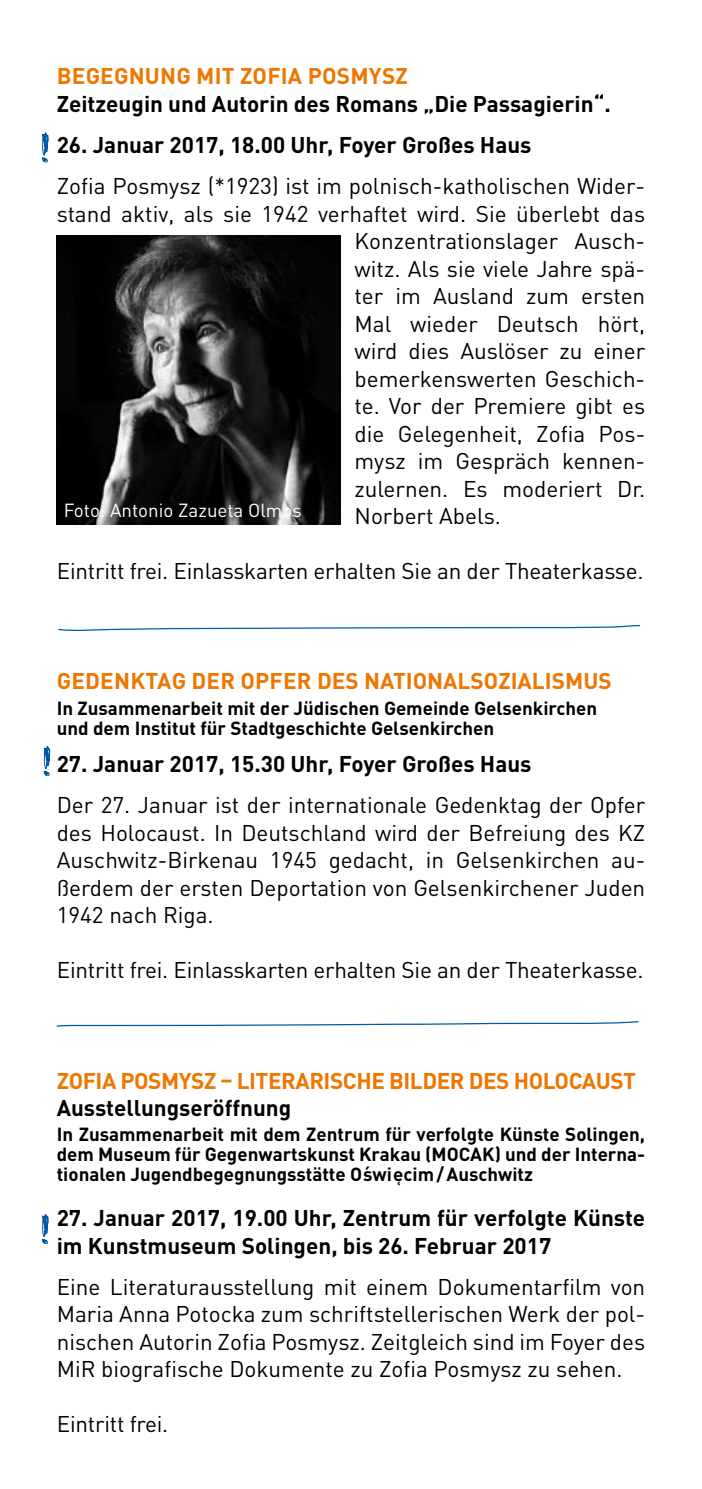
<style>
.page{position:relative;width:702px;height:1489px;background:#fff}
.page>*{position:absolute;margin:0;border:0;box-sizing:border-box;transform-origin:0 0}
.t1{font:22.5px/27.5px "DINOT";color:#000;text-align:justify}
.t2{font:700 22.5px/27.5px "DINOT";color:#000}
.t3{font:700 22.5px "DINOT";letter-spacing:-.02em;color:#ee7601}
.t4{font:700 22.5px "DINOT";letter-spacing:.01em;color:#ee7601}
.t5{font:700 18.75px/20px "DINOT";color:#000}
.t6{font:18.75px "DINOT";color:#fff}
</style>
<div class="page">
<img style="left:57px;top:236px;width:283px;height:288px">
<svg style="left:56px;top:1021px;width:583px;height:6px"></svg>
<svg style="left:58px;top:625px;width:583px;height:5px"></svg>
<svg style="left:41px;top:132px;width:8px;height:31px"></svg>
<svg style="left:43px;top:746px;width:8px;height:30px"></svg>
<svg style="left:41px;top:1214px;width:8px;height:30px"></svg>
<p class="t4" style="left:57px;top:61px;width:209px">begegnung mit ZOFIA</p>
<p class="t3" style="left:308px;top:61px;width:30px">POSM</p>
<p class="t3" style="left:369px;top:61px;width:40px">YSZ</p>
<p class="t2" style="left:57px;top:89px;width:555px">Zeitzeugin und Autorin des Romans „Die Passagierin“.</p>
<p class="t2" style="left:57px;top:130px;width:476px">26. Januar 2017, 18.00 Uhr, Foyer Großes Haus</p>
<p class="t1" style="left:57px;top:171px;width:590px">Zofia Posmysz (*1923) ist im polnisch-katholischen Wider-</p>
<p class="t1" style="left:57px;top:199px;width:590px">stand aktiv, als sie 1942 verhaftet wird. Sie überlebt das</p>
<p class="t1" style="left:354px;top:226px;width:292px">Konzentrationslager Ausch-</p>
<p class="t1" style="left:354px;top:254px;width:292px">witz. Als sie viele Jahre spä-</p>
<p class="t1" style="left:354px;top:281px;width:292px">ter im Ausland zum ersten</p>
<p class="t1" style="left:354px;top:309px;width:292px">Mal wieder Deutsch hört,</p>
<p class="t1" style="left:354px;top:336px;width:292px">wird dies Auslöser zu einer</p>
<p class="t1" style="left:354px;top:364px;width:292px">bemerkenswerten Geschich-</p>
<p class="t1" style="left:354px;top:391px;width:292px">te. Vor der Premiere gibt es</p>
<p class="t1" style="left:354px;top:419px;width:292px">die Gelegenheit, Zofia Pos-</p>
<p class="t1" style="left:354px;top:446px;width:292px">mysz im Gespräch kennen-</p>
<p class="t1" style="left:354px;top:474px;width:292px">zulernen. Es moderiert Dr.</p>
<p class="t1" style="left:354px;top:501px;width:148px">Norbert Abels.</p>
<p class="t1" style="left:57px;top:556px;width:588px">Eintritt frei. Einlasskarten erhalten Sie an der Theaterkasse.</p>
<p class="t6" style="left:64px;top:497px;width:239px">Foto: Antonio Zazueta Olmos</p>
<p class="t4" style="left:57px;top:666px;width:150px">gedenktag DER</p>
<p class="t3" style="left:240px;top:666px;width:44px">OPFER</p>
<p class="t3" style="left:317px;top:666px;width:14px">DES</p>
<p class="t3" style="left:364px;top:666px;width:15px">NATIONALSO</p>
<p class="t3" style="left:498px;top:666px;width:26px">ZIALISMUS</p>
<p class="t5" style="left:57px;top:697px;width:542px">I n Zusammenarbeit mit der Jüdischen Gemeinde Gelsenkirchen und dem I nstitut für Stadtgeschichte Gelsenkirchen</p>
<p class="t2" style="left:57px;top:749px;width:476px">27. Januar 2017, 15.30 Uhr, Foyer Großes Haus</p>
<p class="t1" style="left:57px;top:790px;width:590px">Der 27. Januar ist der internationale Gedenktag der Opfer des Holocaust. In Deutschland wird der Befreiung des KZ Auschwitz-Birkenau 1945 gedacht, in Gelsenkirchen au&shy;ßerdem der ersten Deportation von Gelsenkirchener Juden 1942 nach Riga.</p>
<p class="t1" style="left:57px;top:955px;width:588px">Eintritt frei. Einlasskarten erhalten Sie an der Theaterkasse.</p>
<p class="t3" style="left:57px;top:1064px;width:25px">ZOFIA</p>
<p class="t3" style="left:120px;top:1064px;width:29px">POSM</p>
<p class="t3" style="left:179px;top:1064px;width:459px">YSZ – literarische bilder des holocaust</p>
<p class="t2" style="left:57px;top:1093px;width:236px">Ausstellungseröffnung</p>
<p class="t5" style="left:57px;top:1123px;width:590px">I n Zusammenarbeit mit dem Zentrum für verfolgte Künste Solingen, dem M useum für Gegenwartskunst Krakau (MOCAK</p>
<p class="t5" style="left:57px;top:1143px;width:590px;text-indent:438px">) und der I nterna&shy;tionalen Jugendbegegnungsstätte O´swi˛ecim/ Auschwitz</p>
<p class="t2" style="left:57px;top:1203px;width:590px">27. Januar 2017, 19.00 Uhr, Zentrum für verfolgte Künste im Kunstmuseum Solingen, bis 26. Februar 2017</p>
<p class="t1" style="left:57px;top:1271px;width:590px">Eine Literaturausstellung mit einem Dokumentarfilm von Maria Anna Potocka zum schriftstellerischen Werk der pol&shy;nischen Autorin Zofia Posmysz. Zeitgleich sind im Foyer des MiR biografische Dokumente zu Zofia Posmysz zu sehen.</p>
<p class="t1" style="left:57px;top:1409px;width:113px">Eintritt frei.</p>
</div>
